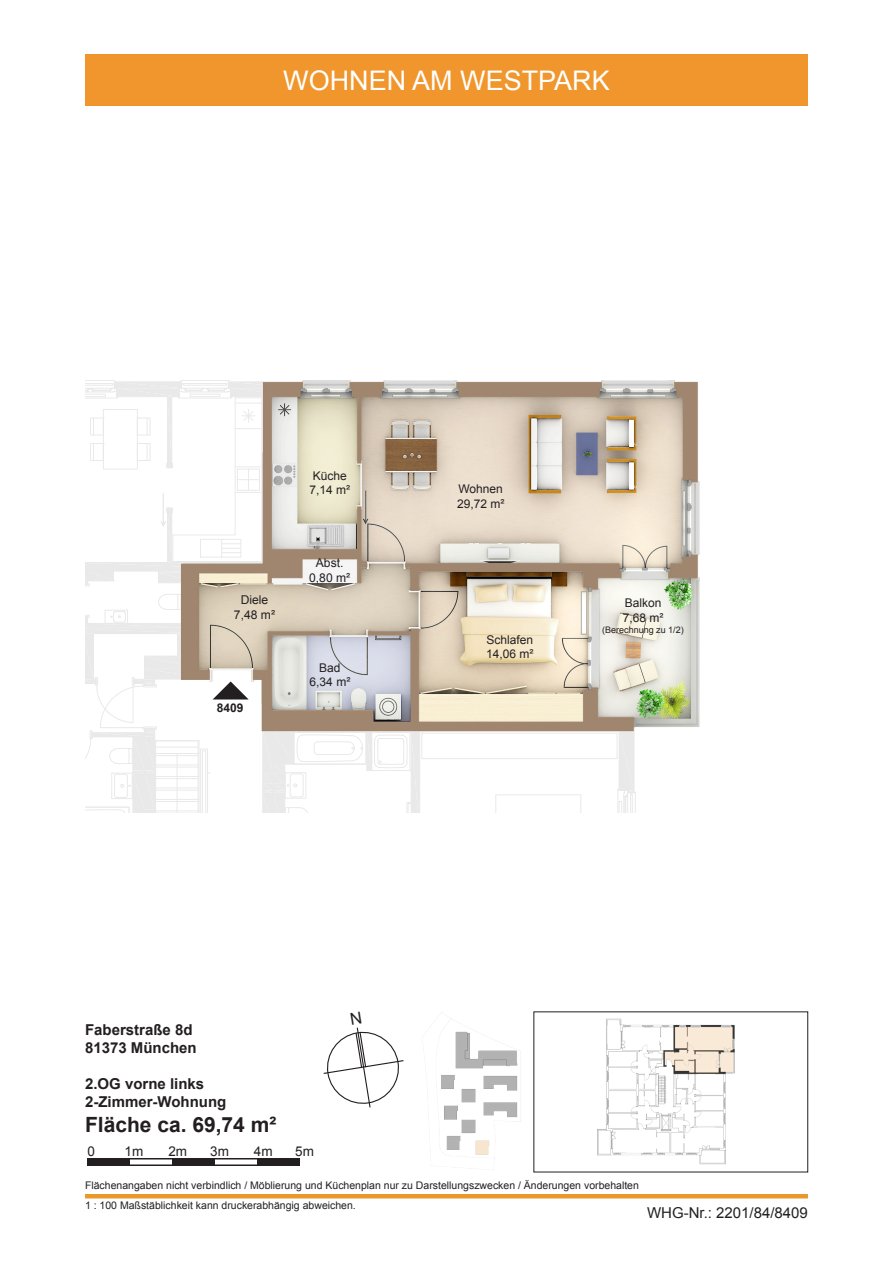
<style>
.page{position:relative;width:893px;height:1263px;background:#fff}
.page>*{position:absolute;margin:0;border:0;box-sizing:border-box;transform-origin:0 0}
.t1{font:27px "Arial";color:#fff}
.t2{font:700 21px "Arial";color:#231f20}
.t3{font:700 15px "Arial";color:#231f20}
.t4{font:15px "Arial";color:#231f20}
.t5{font:13.5px "Arial";color:#231f20}
.t6{font:12.15px "Arial";color:#231f20}
.t7{font:12px "Arial";color:#231f20}
.t8{font:700 12px "Arial";color:#231f20}
.t9{font:10.5px "Arial";color:#231f20}
.t10{font:9px "Arial";color:#231f20}
</style>
<div class="page">
<div style="left:87px;top:1158px;width:43px;height:8px;background:#231f20"></div>
<hr style="left:87px;top:1158px;width:213px;height:1px;background:#231f20">
<hr style="left:87px;top:1164px;width:213px;height:2px;background:#231f20">
<div style="left:172px;top:1158px;width:43px;height:8px;background:#231f20"></div>
<div style="left:257px;top:1158px;width:43px;height:8px;background:#231f20"></div>
<hr style="left:85px;top:1194px;width:723px;height:4px;background:#ea9829">
<div style="left:85px;top:55px;width:723px;height:51px;background:#f0962c"></div>
<img style="left:534px;top:1012px;width:274px;height:160px">
<img style="left:423px;top:1012px;width:98px;height:154px">
<svg style="left:85px;top:380px;width:615px;height:433px"></svg>
<svg style="left:323px;top:1027px;width:81px;height:81px"></svg>
<h1 class="t1" style="left:283px;top:63px;width:328px">WOHNEN AM WESTPARK</h1>
<p class="t6" style="left:241px;top:592px;width:29px">Diele</p>
<p class="t6" style="left:234px;top:606px;width:43px">7,48 m²</p>
<p class="t8" style="left:217px;top:700px;width:28px">8409</p>
<p class="t7" style="left:313px;top:468px;width:36px">Küche</p>
<p class="t7" style="left:309px;top:482px;width:42px">7,14 m²</p>
<p class="t6" style="left:316px;top:555px;width:29px">Abst.</p>
<p class="t6" style="left:309px;top:570px;width:43px">0,80 m²</p>
<p class="t7" style="left:319px;top:660px;width:23px">Bad</p>
<p class="t7" style="left:310px;top:674px;width:42px">6,34 m²</p>
<p class="t7" style="left:458px;top:481px;width:46px">Wohnen</p>
<p class="t7" style="left:457px;top:496px;width:49px">29,72 m²</p>
<p class="t7" style="left:487px;top:632px;width:48px">Schlafen</p>
<p class="t7" style="left:486px;top:646px;width:49px">14,06 m²</p>
<p class="t7" style="left:625px;top:595px;width:38px">Balkon</p>
<p class="t7" style="left:623px;top:610px;width:42px">7,68 m²</p>
<p class="t10" style="left:602px;top:623px;width:83px">(Berechnung zu 1/2)</p>
<p class="t3" style="left:85px;top:1019px;width:109px">Faberstraße 8d</p>
<p class="t3" style="left:85px;top:1037px;width:113px">81373 München</p>
<p class="t3" style="left:85px;top:1073px;width:121px">2.OG vorne links</p>
<p class="t3" style="left:85px;top:1091px;width:143px">2-Zimmer-Wohnung</p>
<p class="t2" style="left:85px;top:1110px;width:193px">Fläche ca. 69,74 m²</p>
<p class="t5" style="left:87px;top:1142px;width:9px">0</p>
<p class="t5" style="left:125px;top:1142px;width:20px">1m</p>
<p class="t5" style="left:168px;top:1142px;width:20px">2m</p>
<p class="t5" style="left:210px;top:1142px;width:20px">3m</p>
<p class="t5" style="left:254px;top:1142px;width:20px">4m</p>
<p class="t5" style="left:295px;top:1142px;width:20px">5m</p>
<p class="t9" style="left:85px;top:1179px;width:555px">Flächenangaben nicht verbindlich / Möblierung und Küchenplan nur zu Darstellungszwecken / Änderungen vorbehalten</p>
<p class="t9" style="left:85px;top:1198px;width:272px">1 : 100 Maßstäblichkeit kann druckerabhängig abweichen.</p>
<p class="t4" style="left:647px;top:1203px;width:162px">WHG-Nr.: 2201/84/8409</p>
</div>
